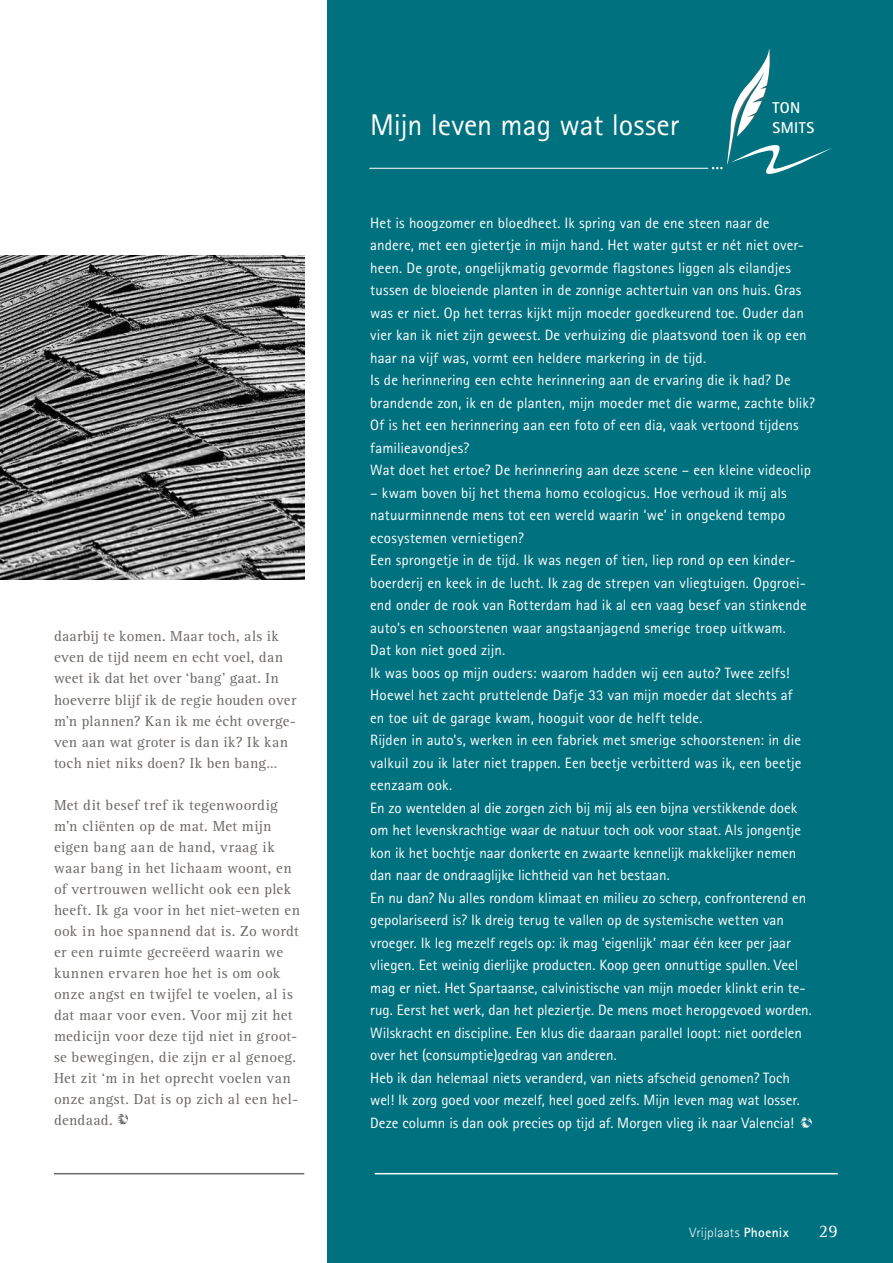
<style>
.page{position:relative;width:893px;height:1263px;background:#fff}
.page>*{position:absolute;margin:0;border:0;box-sizing:border-box;transform-origin:0 0}
.t1{font:30px "Rotis Sans Serif Std";letter-spacing:-.005em;color:#fff}
.t2{font:18px "Rotis Semi Serif Std";color:#fff}
.t3{font:700 15.75px/20.1px "Rotis Sans Serif Std";letter-spacing:.02em;color:#fff}
.t4{font:15px/22.5px "Rotis Sans Serif Std";letter-spacing:.005em;color:#fff}
.t5{font:15px/21px "Rotis Serif Std";letter-spacing:.02em;color:#6b6764}
.t6{font:300 13.5px "Rotis Sans Serif Std";letter-spacing:.02em;color:#fff}
.s1{font-weight:700}
</style>
<div class="page">
<div style="left:327px;top:0;width:566px;height:1263px;background:#00717f"></div>
<svg style="left:800px;top:1117px;width:12px;height:11px"></svg>
<svg style="left:712px;top:48px;width:120px;height:126px"></svg>
<hr style="left:369px;top:168px;width:339px;height:1px;background:#fff">
<svg style="left:117px;top:1114px;width:11px;height:10px"></svg>
<hr style="left:54px;top:1173px;width:250px;height:1px;background:#6b6764">
<img style="left:0;top:256px;width:304px;height:323px">
<hr style="left:375px;top:1173px;width:463px;height:1px;background:#fff">
<p class="t5" style="left:54px;top:626px;width:244px">daarbij te komen. Maar toch, als ik even de tijd neem en echt voel, dan weet ik dat het over ‘bang’ gaat. In hoeverre blijf ik de regie houden over m’n plannen? Kan ik me écht overge&shy;ven aan wat groter is dan ik? Ik kan toch niet niks doen? Ik ben bang…</p>
<p class="t5" style="left:54px;top:794px;width:248px">Met dit besef tref ik tegenwoordig m’n cliënten op de mat. Met mijn eigen bang aan de hand, vraag ik waar bang in het lichaam woont, en of vertrouwen wellicht ook een plek heeft. Ik ga voor in het niet-weten en ook in hoe spannend dat is. Zo wordt er een ruimte gecreëerd waarin we kunnen ervaren hoe het is om ook onze angst en twijfel te voelen, al is dat maar voor even. Voor mij zit het medicijn voor deze tijd niet in groot&shy;se bewegingen, die zijn er al genoeg.<br>Het zit ‘m in het oprecht voelen van onze angst. Dat is op zich al een hel&shy;dendaad.</p>
<h1 class="t1" style="left:370px;top:107px;width:310px">Mijn leven mag wat losser</h1>
<p class="t3" style="left:773px;top:97px;width:43px">TON<br>SMITS</p>
<p class="t4" style="left:370px;top:211px;width:446px">Het is hoogzomer en bloedheet. Ik spring van de ene steen naar de andere, met een gietertje in mijn hand. Het water gutst er nét niet over&shy;heen. De grote, ongelijkmatig gevormde flagstones liggen als eilandjes tussen de bloeiende planten in de zonnige achtertuin van ons huis. Gras was er niet. Op het terras kijkt mijn moeder goedkeurend toe. Ouder dan vier kan ik niet zijn geweest. De verhuizing die plaatsvond toen ik op een haar na vijf was, vormt een heldere markering in de tijd.<br>Is de herinnering een echte herinnering aan de ervaring die ik had? De brandende zon, ik en de planten, mijn moeder met die warme, zachte blik?<br>Of is het een herinnering aan een foto of een dia, vaak vertoond tijdens familieavondjes?<br>Wat doet het ertoe? De herinnering aan deze scene – een kleine videoclip</p>
<p class="t4" style="left:370px;top:481px;width:443px">– kwam boven bij het thema homo ecologicus. Hoe verhoud ik mij als natuurminnende mens tot een wereld waarin ‘we’ in ongekend tempo ecosystemen vernietigen?<br>Een sprongetje in de tijd. Ik was negen of tien, liep rond op een kinder&shy;boerderij en keek in de lucht. Ik zag de strepen van vliegtuigen. Opgroei&shy;end onder de rook van Rotterdam had ik al een vaag besef van stinkende auto’s en schoorstenen waar angstaanjagend smerige troep uitkwam.<br>Dat kon niet goed zijn.<br>Ik was boos op mijn ouders: waarom hadden wij een auto? Twee zelfs!<br>Hoewel het zacht pruttelende Dafje 33 van mijn moeder dat slechts af<br>en toe uit de garage kwam, hooguit voor de helft telde.<br>Rijden in auto’s, werken in een fabriek met smerige schoorstenen: in die valkuil zou ik later niet trappen. Een beetje verbitterd was ik, een beetje eenzaam ook.<br>En zo wentelden al die zorgen zich bij mij als een bijna verstikkende doek om het levenskrachtige waar de natuur toch ook voor staat. Als jongentje kon ik het bochtje naar donkerte en zwaarte kennelijk makkelijker nemen dan naar de ondraaglijke lichtheid van het bestaan.<br>En nu dan? Nu alles rondom klimaat en milieu zo scherp, confronterend en gepolariseerd is? Ik dreig terug te vallen op de systemische wetten van vroeger. Ik leg mezelf regels op: ik mag ‘eigenlijk’ maar één keer per jaar vliegen. Eet weinig dierlijke producten. Koop geen onnuttige spullen. Veel mag er niet. Het Spartaanse, calvinistische van mijn moeder klinkt erin te&shy;rug. Eerst het werk, dan het pleziertje. De mens moet heropgevoed worden.<br>Wilskracht en discipline. Een klus die daaraan parallel loopt: niet oordelen over het (consumptie)gedrag van anderen.<br>Heb ik dan helemaal niets veranderd, van niets afscheid genomen? Toch wel! Ik zorg goed voor mezelf, heel goed zelfs. Mijn leven mag wat losser.<br>Deze column is dan ook precies op tijd af. Morgen vlieg ik naar Valencia!</p>
<p class="t6" style="left:689px;top:1225px;width:101px">Vrijplaats <span class="s1">Phoenix</span></p>
<p class="t2" style="left:819px;top:1221px;width:20px">29</p>
</div>
